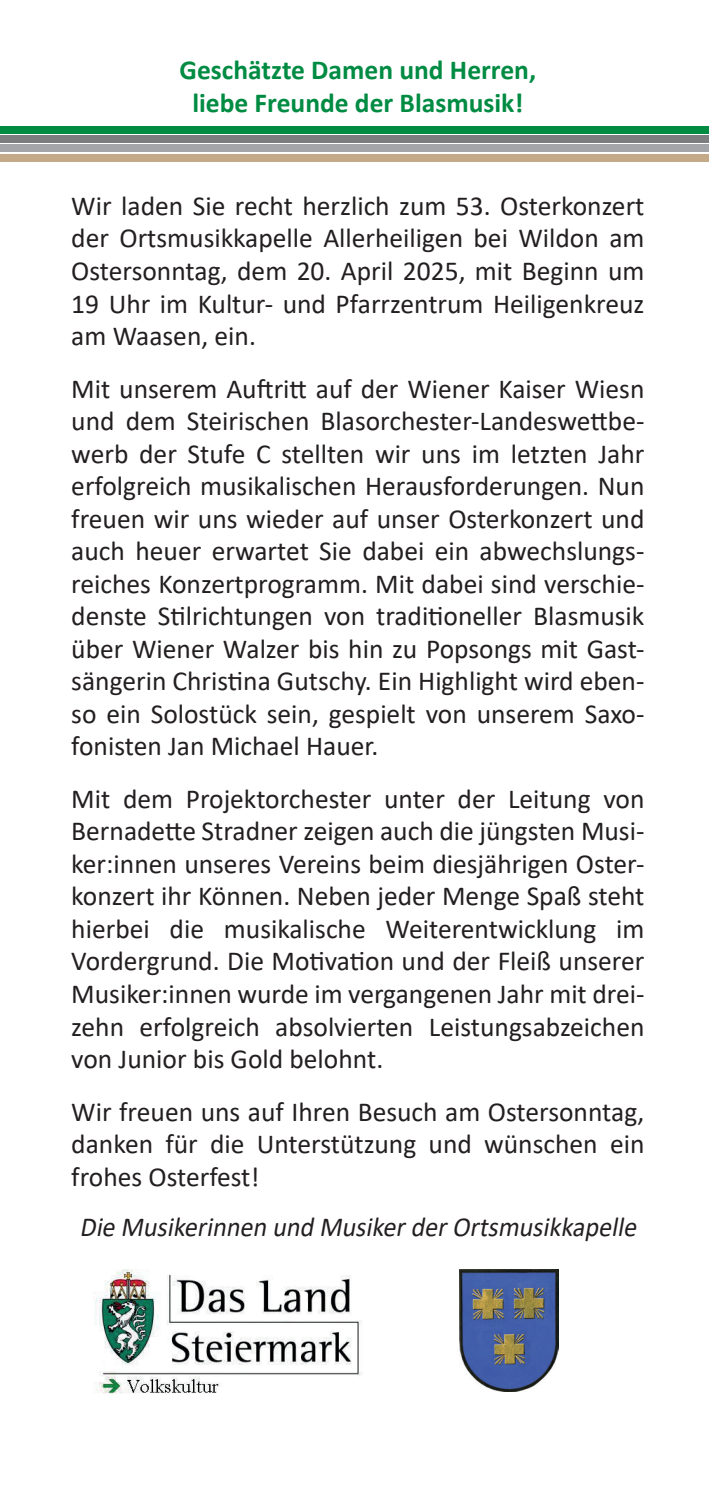
<style>
.page{position:relative;width:709px;height:1489px;background:#fff}
.page>*{position:absolute;margin:0;border:0;box-sizing:border-box;transform-origin:0 0}
.t1{font:27.5px/32.5px "Calibri";color:#231f20;text-align:justify}
.t2{font:700 27.5px/33px "Calibri";color:#008b43;text-align:center}
.t3{font:italic 27.5px "Calibri";color:#231f20;scale:.95 1}
</style>
<div class="page">
<div style="left:0;top:126px;width:709px;height:8px;background:#008b43"></div>
<div style="left:0;top:135px;width:709px;height:8px;background:#7c7d7f"></div>
<div style="left:0;top:144px;width:709px;height:8px;background:#a4a5a9"></div>
<div style="left:0;top:154px;width:709px;height:7px;background:#c4aa88"></div>
<img style="left:93px;top:1269px;width:270px;height:125px">
<img style="left:459px;top:1269px;width:99px;height:122px">
<p class="t2" style="left:180px;top:53px;width:358px">Geschätzte Damen und Herren, liebe Freunde der Blasmusik!</p>
<p class="t1" style="left:71px;top:189px;width:574px">Wir laden Sie recht herzlich zum 53. Osterkonzert der Ortsmusikkapelle Allerheiligen bei Wildon am Ostersonntag, dem 20. April 2025, mit Beginn um 19 Uhr im Kultur- und Pfarrzentrum Heiligenkreuz am Waasen, ein.</p>
<p class="t1" style="left:71px;top:371px;width:574px">Mit unserem Auftritt auf der Wiener Kaiser Wiesn und dem Steirischen Blasorchester-Landeswettbe&shy;werb der Stufe C stellten wir uns im letzten Jahr erfolgreich musikalischen Herausforderungen. Nun freuen wir uns wieder auf unser Osterkonzert und auch heuer erwartet Sie dabei ein abwechslungs&shy;reiches Konzertprogramm. Mit dabei sind verschie&shy;denste Stilrichtungen von traditioneller Blasmusik über Wiener Walzer bis hin zu Popsongs mit Gast&shy;sängerin Christina Gutschy. Ein Highlight wird eben&shy;so ein Solostück sein, gespielt von unserem Saxo&shy;fonisten Jan Michael Hauer.</p>
<p class="t1" style="left:71px;top:781px;width:574px">Mit dem Projektorchester unter der Leitung von Bernadette Stradner zeigen auch die jüngsten Musi&shy;ker:innen unseres Vereins beim diesjährigen Oster&shy;konzert ihr Können. Neben jeder Menge Spaß steht hierbei die musikalische Weiterentwicklung im Vordergrund. Die Motivation und der Fleiß unserer Musiker:innen wurde im vergangenen Jahr mit drei&shy;zehn erfolgreich absolvierten Leistungsabzeichen von Junior bis Gold belohnt.</p>
<p class="t1" style="left:71px;top:1094px;width:574px">Wir freuen uns auf Ihren Besuch am Ostersonntag, danken für die Unterstützung und wünschen ein frohes Osterfest!</p>
<p class="t3" style="left:80px;top:1207px;width:594px">Die Musikerinnen und MusikerderOrtsmusikkapelle</p>
</div>
